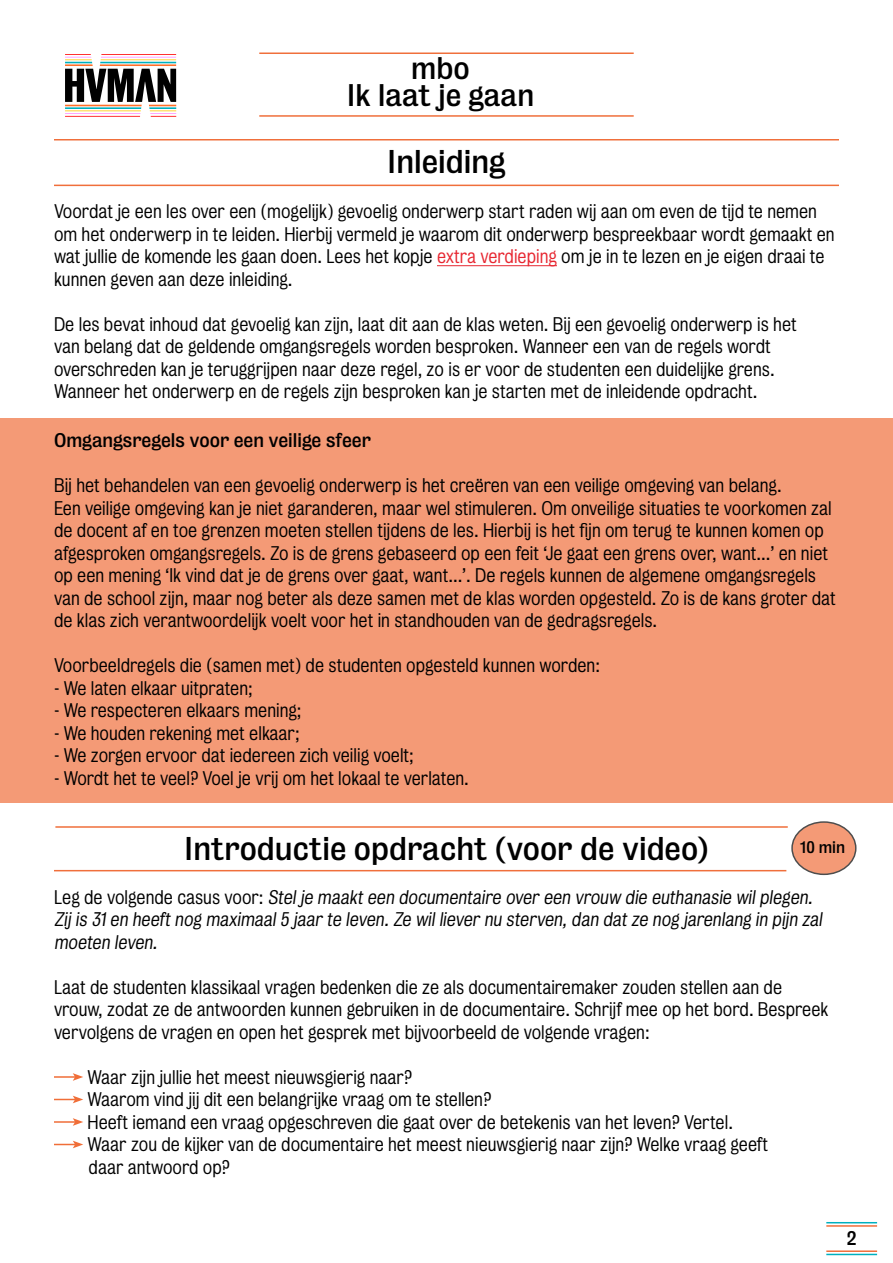
<style>
.page{position:relative;width:893px;height:1263px;background:#fff}
.page>*{position:absolute;margin:0;border:0;box-sizing:border-box;transform-origin:0 0}
.t1{font:30px "Bureau Grot";color:#000}
.t2{font:28.5px/27px "Bureau Grot";color:#000;text-align:center}
.t3{font:300 18px/22.5px "Bureau Grot";color:#000}
.t4{font:18px "Bureau Grot";color:#000}
.t5{font:15.3px "Bureau Grot";color:#000}
.s1{color:#e72731}
</style>
<div class="page">
<hr style="left:826px;top:1225px;width:51px;height:2px;background:#f06f3b">
<hr style="left:826px;top:1254px;width:51px;height:1px;background:#00b0bf">
<hr style="left:826px;top:1222px;width:51px;height:1px;background:#00b0bf">
<hr style="left:826px;top:1250px;width:51px;height:2px;background:#f06f3b">
<hr style="left:101px;top:59px;width:75px;height:1px;background:#ffc800">
<hr style="left:100px;top:62px;width:76px;height:1px;background:#00b0bf">
<hr style="left:65px;top:64px;width:28px;height:2px;background:#ff6e28">
<hr style="left:100px;top:64px;width:76px;height:2px;background:#ff6e28">
<svg style="left:101px;top:57px;width:75px;height:1px"></svg>
<hr style="left:101px;top:54px;width:75px;height:1px;background:#f00">
<svg style="left:65px;top:54px;width:27px;height:9px"></svg>
<svg style="left:65px;top:69px;width:111px;height:48px"></svg>
<hr style="left:259px;top:53px;width:375px;height:1px;background:#f06f3b">
<hr style="left:259px;top:115px;width:375px;height:2px;background:#f06f3b">
<hr style="left:437px;top:265px;width:120px;height:1px;background:#e72731">
<hr style="left:54px;top:139px;width:785px;height:1px;background:#f06f3b">
<hr style="left:54px;top:185px;width:785px;height:1px;background:#f06f3b">
<div style="left:0;top:419px;width:893px;height:384px;background:#f49a76"></div>
<hr style="left:54px;top:1076px;width:21px;height:2px;background:#f06e38">
<svg style="left:73px;top:1073px;width:10px;height:8px"></svg>
<svg style="left:54px;top:1096px;width:29px;height:7px"></svg>
<hr style="left:54px;top:1121px;width:21px;height:2px;background:#f06e38">
<svg style="left:73px;top:1118px;width:10px;height:8px"></svg>
<svg style="left:54px;top:1141px;width:29px;height:7px"></svg>
<hr style="left:55px;top:826px;width:733px;height:2px;background:#f06f3b">
<hr style="left:54px;top:870px;width:732px;height:1px;background:#f06f3b">
<div style="left:792px;top:822px;width:64px;height:52px;background:#f49a76;border-radius:50%"></div>
<div style="left:791px;top:821px;width:65px;height:54px;border:2px solid #000;border-radius:50%"></div>
<h2 class="t2" style="left:347px;top:55px;width:189px">mbo<br>Ik laat je gaan</h2>
<h1 class="t1" style="left:387px;top:144px;width:120px">Inleiding</h1>
<p class="t3" style="left:54px;top:200px;width:782px">Voordat je een les over een (mogelijk) gevoelig onderwerp start raden wij aan om even de tijd te nemen om het onderwerp in te leiden. Hierbij vermeld je waarom dit onderwerp bespreekbaar wordt gemaakt en wat jullie de komende les gaan doen. Lees het kopje <span class="s1">extra verdieping</span> om je in te lezen en je eigen draai te kunnen geven aan deze inleiding.</p>
<p class="t3" style="left:54px;top:313px;width:744px">De les bevat inhoud dat gevoelig kan zijn, laat dit aan de klas weten. Bij een gevoelig onderwerp is het van belang dat de geldende omgangsregels worden besproken. Wanneer een van de regels wordt overschreden kan je teruggrijpen naar deze regel, zo is er voor de studenten een duidelijke grens.<br>Wanneer het onderwerp en de regels zijn besproken kan je starten met de inleidende opdracht.</p>
<p class="t4" style="left:54px;top:430px;width:318px">Omgangsregels voor een veilige sfeer</p>
<p class="t3" style="left:54px;top:474px;width:783px">Bij het behandelen van een gevoelig onderwerp is het creëren van een veilige omgeving van belang.<br>Een veilige omgeving kan je niet garanderen, maar wel stimuleren. Om onveilige situaties te voorkomen zal de docent af en toe grenzen moeten stellen tijdens de les. Hierbij is het fijn om terug te kunnen komen op afgesproken omgangsregels. Zo is de grens gebaseerd op een feit ‘Je gaat een grens over, want...’ en niet op een mening ‘Ik vind dat je de grens over gaat, want...’. De regels kunnen de algemene omgangsregels van de school zijn, maar nog beter als deze samen met de klas worden opgesteld. Zo is de kans groter dat de klas zich verantwoordelijk voelt voor het in standhouden van de gedragsregels.</p>
<p class="t3" style="left:54px;top:654px;width:548px">Voorbeeldregels die (samen met) de studenten opgesteld kunnen worden:</p>
<p class="t3" style="left:54px;top:677px;width:200px">- We laten elkaar uitpraten;</p>
<p class="t3" style="left:54px;top:699px;width:249px">- We respecteren elkaars mening;</p>
<p class="t3" style="left:54px;top:722px;width:247px">- We houden rekening met elkaar;</p>
<p class="t3" style="left:54px;top:744px;width:361px">- We zorgen ervoor dat iedereen zich veilig voelt;</p>
<p class="t3" style="left:54px;top:767px;width:416px">- Wordt het te veel? Voel je vrij om het lokaal te verlaten.</p>
<h1 class="t1" style="left:184px;top:831px;width:526px">Introductie opdracht (voor de video)</h1>
<p class="t5" style="left:800px;top:838px;width:46px">10 min</p>
<p class="t3" style="left:54px;top:886px;width:772px">L e g d e vo l g e n d e c a s u s vo o r : Stel je maakt een documentaire over een vrouw die euthanasie wil plegen.<br>Zij is 31 en heeft nog maximaal 5 jaar te leven. Ze wil liever nu sterven, dan dat ze nog jarenlang in pijn zal moeten leven.</p>
<p class="t3" style="left:54px;top:976px;width:776px">Laat de studenten klassikaal vragen bedenken die ze als documentairemaker zouden stellen aan de vrouw, zodat ze de antwoorden kunnen gebruiken in de documentaire. Schrijf mee op het bord. Bespreek vervolgens de vragen en open het gesprek met bijvoorbeeld de volgende vragen:</p>
<p class="t3" style="left:88px;top:1066px;width:682px">Waar zijn jullie het meest nieuwsgierig naar?<br>Waarom vind jij dit een belangrijke vraag om te stellen?<br>Heeft iemand een vraag opgeschreven die gaat over de betekenis van het leven? Vertel.<br>Waar zou de kijker van de documentaire het meest nieuwsgierig naar zijn? Welke vraag geeft daar antwoord op?</p>
<p class="t4" style="left:847px;top:1228px;width:11px">2</p>
</div>
